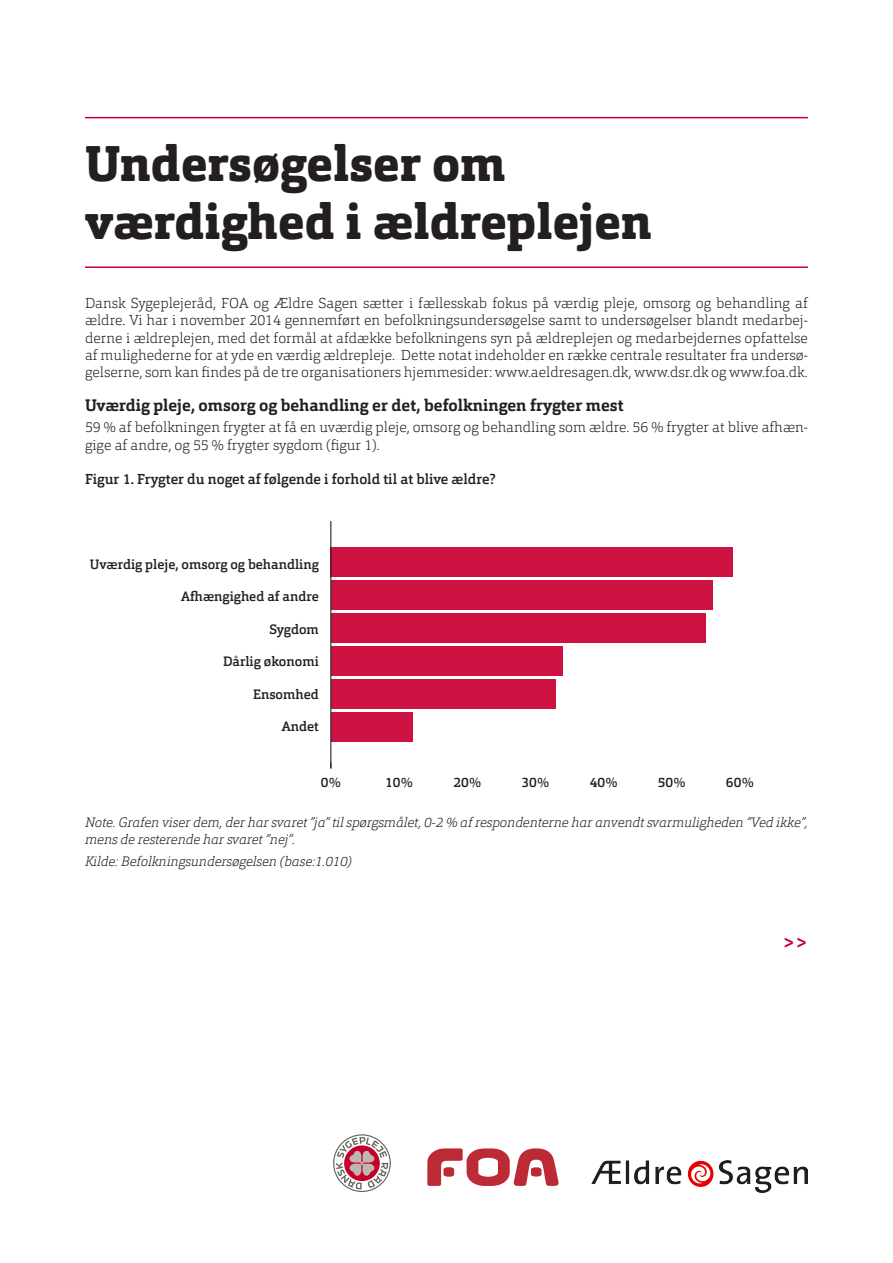
<style>
.page{position:relative;width:893px;height:1263px;background:#fff}
.page>*{position:absolute;margin:0;border:0;box-sizing:border-box;transform-origin:0 0}
.t1{font:800 49.5px/58.5px "Orgon Slab";color:#231f20}
.t2{font:800 18px "Orgon Slab";color:#c5002e}
.MR{font:700 16.5px "Orgon Slab";color:#231f20}
.t3{font:200 14.25px/17.1px "Orgon Slab";color:#231f20;text-align:justify}
.t4{font:500 14.25px "Orgon Slab";color:#231f20}
.Brød_kursiv{font:italic 200 13.5px/17.2px "Orgon Slab";letter-spacing:-.005em;color:#231f20}
.t5{font:500 13.5px "Orgon Slab";color:#231f20}
</style>
<div class="page">
<div style="left:331px;top:712px;width:82px;height:30px;background:#cd1141"></div>
<div style="left:331px;top:679px;width:225px;height:30px;background:#cd1141"></div>
<div style="left:331px;top:646px;width:232px;height:30px;background:#cd1141"></div>
<div style="left:331px;top:613px;width:375px;height:30px;background:#cd1141"></div>
<div style="left:331px;top:580px;width:382px;height:30px;background:#cd1141"></div>
<div style="left:331px;top:547px;width:402px;height:30px;background:#cd1141"></div>
<hr style="left:330px;top:521px;width:1px;height:247px;background:#231f20">
<svg style="left:333px;top:1134px;width:58px;height:58px"></svg>
<svg style="left:334px;top:1135px;width:56px;height:56px"></svg>
<svg style="left:336px;top:1137px;width:52px;height:52px"></svg>
<img style="left:591px;top:1160px;width:216px;height:33px">
<svg style="left:427px;top:1148px;width:132px;height:38px"></svg>
<hr style="left:85px;top:266px;width:723px;height:2px;background:#c5002e">
<hr style="left:85px;top:117px;width:723px;height:1px;background:#c5002e">
<p class="t1" style="left:85px;top:134px;width:569px">Undersøgelser om værdighed i ældreplejen</p>
<p class="t3" style="left:85px;top:295px;width:724px">Dansk Sygeplejeråd, FOA og Ældre Sagen sætter i fællesskab fokus på værdig pleje, omsorg og behandling af ældre. Vi har i november 2014 gennemført en befolkningsundersøgelse samt to undersøgelser blandt medarbej&shy;derne i ældreplejen, med det formål at afdække befolkningens syn på ældreplejen og medarbejdernes opfattelse af mulighederne for at yde en værdig ældrepleje. Dette notat indeholder en række centrale resultater fra undersø&shy;gelserne, som kan findes på de tre organisationers hjemmesider: www.aeldresagen.dk, www.dsr.dk og www.foa.dk.</p>
<p class="MR" style="left:85px;top:395px;width:540px">Uværdig pleje, omsorg og behandling er det, befolkningen frygter mest</p>
<p class="t3" style="left:85px;top:419px;width:724px">59 % af befolkningen frygter at få en uværdig pleje, omsorg og behandling som ældre. 56 % frygter at blive afhæn&shy;gige af andre, og 55 % frygter sygdom (figur 1).</p>
<p class="t4" style="left:85px;top:470px;width:412px">Figur 1. Frygter du noget af følgende i forhold til at blive ældre?</p>
<p class="t5" style="left:90px;top:555px;width:230px">Uværdig pleje, omsorg og behandling</p>
<p class="t5" style="left:181px;top:588px;width:139px">A-ængighed af andre</p>
<p class="t5" style="left:269px;top:620px;width:51px">Sygdom</p>
<p class="t5" style="left:223px;top:653px;width:97px">Dårlig økonomi</p>
<p class="t5" style="left:253px;top:685px;width:67px">Ensomhed</p>
<p class="t5" style="left:282px;top:718px;width:39px">Andet</p>
<p class="t5" style="left:321px;top:773px;width:21px">0%</p>
<p class="t5" style="left:385px;top:773px;width:29px">10%</p>
<p class="t5" style="left:453px;top:773px;width:29px">20%</p>
<p class="t5" style="left:521px;top:773px;width:29px">30%</p>
<p class="t5" style="left:590px;top:773px;width:29px">40%</p>
<p class="t5" style="left:658px;top:773px;width:29px">50%</p>
<p class="t5" style="left:726px;top:773px;width:29px">60%</p>
<p class="Brød_kursiv" style="left:85px;top:813px;width:724px">Note. Grafen viser dem, der har svaret ”ja” til spørgsmålet, 0-2 % af respondenterne har anvendt svarmuligheden ”Ved ikke”, mens de resterende har svaret ”nej”.</p>
<p class="Brød_kursiv" style="left:85px;top:852px;width:268px">Kilde: Befolkningsundersøgelsen (base:1.010)</p>
<p class="t2" style="left:782px;top:930px;width:27px">&gt;&gt;</p>
</div>
